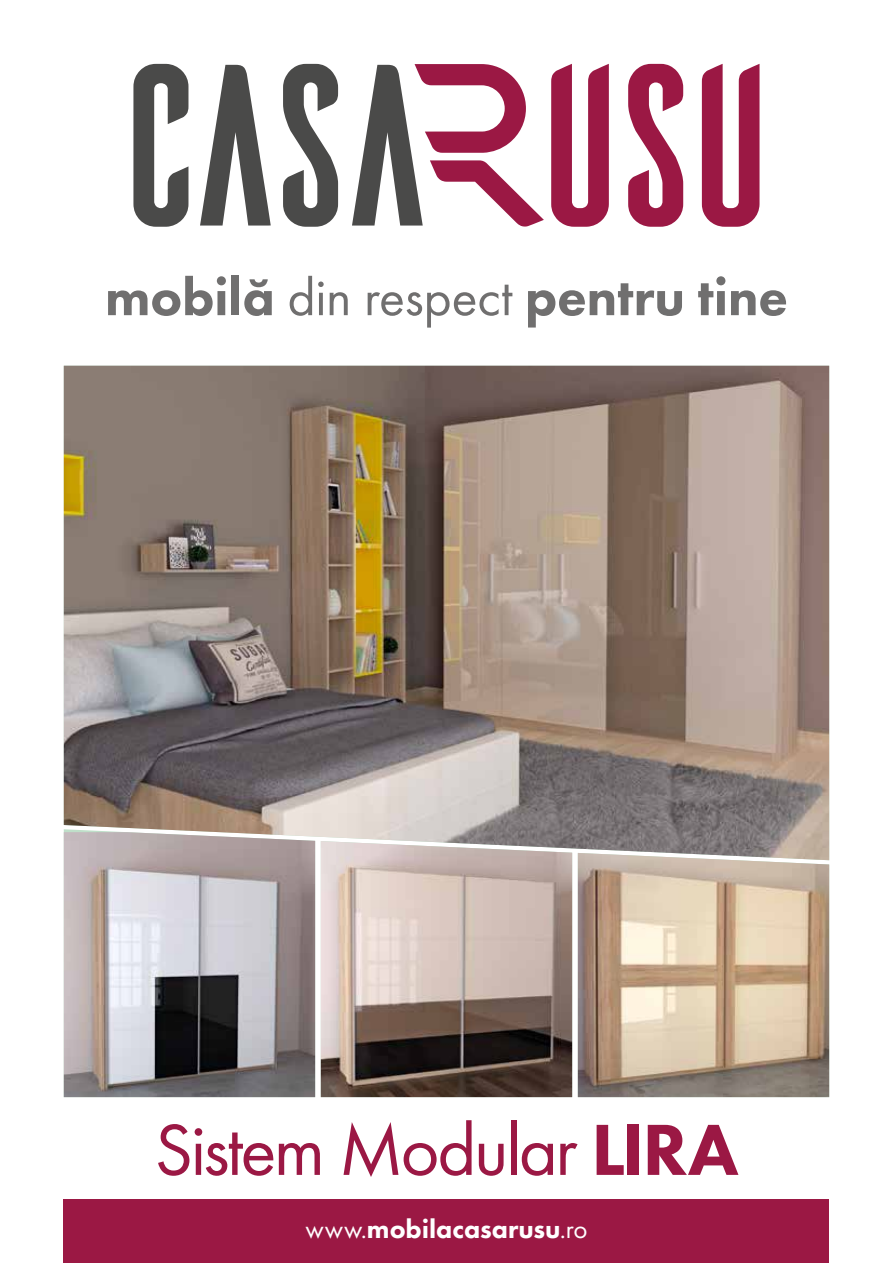
<style>
.page{position:relative;width:893px;height:1263px;background:#fff}
.page>*{position:absolute;margin:0;border:0;box-sizing:border-box;transform-origin:0 0}
.t1{font:75px "Futura PT";letter-spacing:-.035em;color:#9b1844}
.t2{font:800 54px "Futura PT";letter-spacing:-.005em;color:#706f6f}
.t3{font:800 27px "Futura PT";color:#fff}
.s1{font-weight:400}
.s2{font-weight:800}
</style>
<div class="page">
<img style="left:321px;top:860px;width:251px;height:237px">
<img style="left:578px;top:860px;width:251px;height:237px">
<img style="left:64px;top:860px;width:251px;height:237px">
<svg style="left:133px;top:64px;width:55px;height:163px"></svg>
<svg style="left:200px;top:65px;width:71px;height:161px"></svg>
<svg style="left:283px;top:64px;width:55px;height:163px"></svg>
<svg style="left:628px;top:64px;width:55px;height:163px"></svg>
<svg style="left:551px;top:64px;width:58px;height:163px"></svg>
<svg style="left:702px;top:64px;width:57px;height:163px"></svg>
<svg style="left:352px;top:64px;width:192px;height:163px"></svg>
<div style="left:64px;top:1199px;width:765px;height:64px;background:#9b1844"></div>
<img style="left:64px;top:366px;width:765px;height:494px">
<p class="t2" style="left:105px;top:263px;width:684px">mobilă <span class="s1">din respect</span> pentru tine</p>
<h1 class="t1" style="left:154px;top:1105px;width:586px">Sistem Modular <span class="s2">LIRA</span></h1>
<p class="t3" style="left:305px;top:1212px;width:284px"><span class="s1">www.</span>mobilacasarusu<span class="s1">.ro</span></p>
</div>
